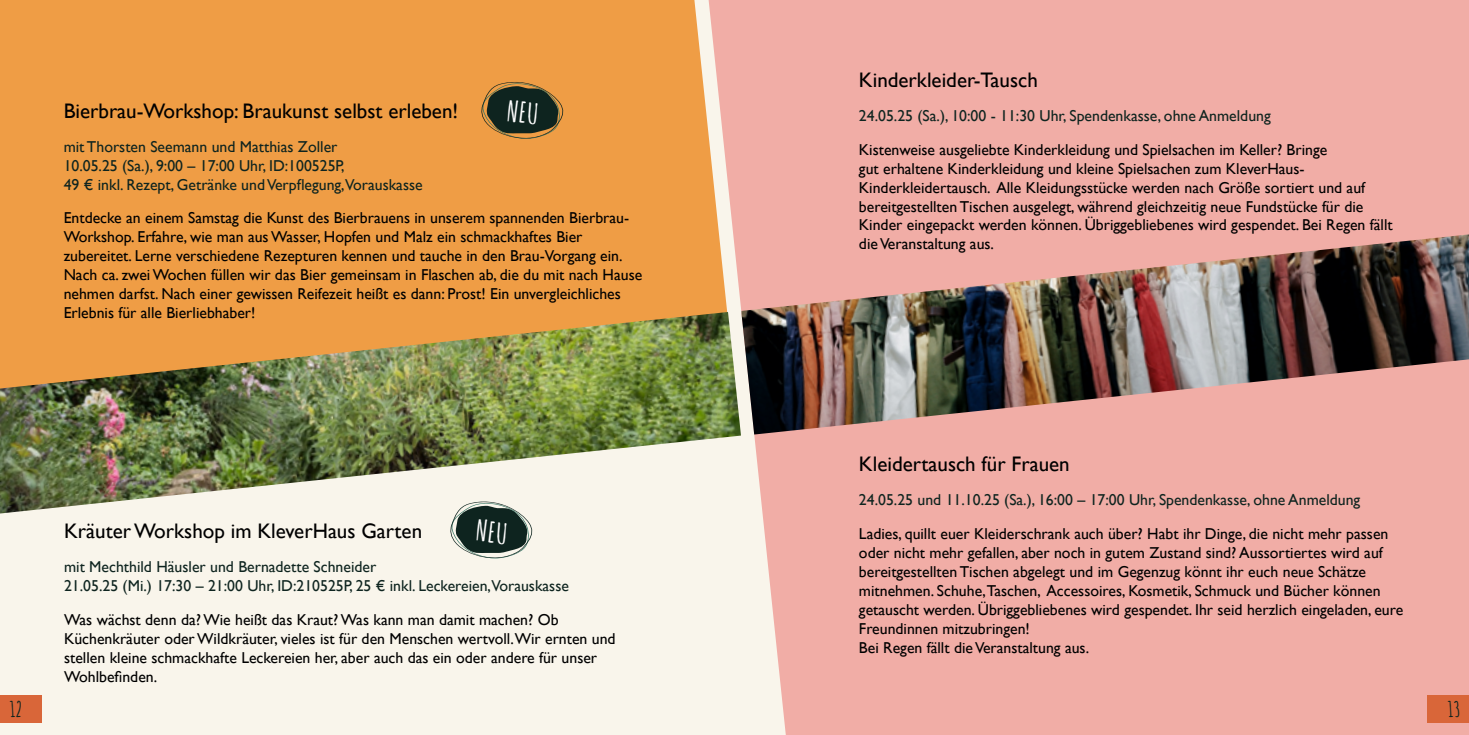
<style>
.page{position:relative;width:1469px;height:735px;background:#fff}
.page>*{position:absolute;margin:0;border:0;box-sizing:border-box;transform-origin:0 0}
.t1{font:21px "Gill Sans";color:#000}
.t2{font:700 21px "Amatic SC";color:#0e241f}
.t3{font:15.75px/18.9px "Gill Sans";color:#000}
.t4{font:15.75px/18.9px "Gill Sans";color:#0e241f}
</style>
<div class="page">
<div style="left:0;top:513px;width:708px;height:221px;background:#f9f5eb"></div>
<div style="left:0;top:0;width:708px;height:312px;background:#ef9d45"></div>
<div style="left:708px;top:0;width:760px;height:734px;background:#f1ada6"></div>
<img style="left:741px;top:234px;width:727px;height:200px">
<img style="left:0;top:312px;width:741px;height:201px">
<div style="left:1427px;top:694px;width:41px;height:28px;background:#d96639"></div>
<div style="left:0;top:694px;width:42px;height:28px;background:#d96639"></div>
<svg style="left:449px;top:499px;width:84px;height:60px;background:#6d7a73"></svg>
<svg style="left:480px;top:80px;width:84px;height:59px;background:#67552f"></svg>
<h1 class="t1" style="left:64px;top:98px;width:396px">Bierbrau-Workshop: Braukunst selbst erleben!</h1>
<p class="t4" style="left:64px;top:137px;width:360px">mit Thorsten Seemann und Matthias Zoller<br>10.05.25 (Sa.), 9:00 – 17:00 Uhr, ID:100525P,<br>49 € inkl. Rezept, Getränke und Verpflegung,Vorauskasse</p>
<p class="t3" style="left:64px;top:208px;width:580px">Entdecke an einem Samstag die Kunst des Bierbrauens in unserem spannenden Bierbrau-Workshop. Erfahre, wie man aus Wasser, Hopfen und Malz ein schmackhaftes Bier zubereitet. Lerne verschiedene Rezepturen kennen und tauche in den Brau-Vorgang ein.<br>Nach ca. zwei Wochen füllen wir das Bier gemeinsam in Flaschen ab, die du mit nach Hause nehmen darfst. Nach einer gewissen Reifezeit heißt es dann: Prost! Ein unvergleichliches Erlebnis für alle Bierliebhaber!</p>
<h1 class="t1" style="left:64px;top:518px;width:359px">Kräuter Workshop im KleverHaus Garten</h1>
<p class="t4" style="left:64px;top:557px;width:506px">mit Mechthild Häusler und Bernadette Schneider<br>21.05.25 (Mi.) 17:30 – 21:00 Uhr, ID:210525P, 25 € inkl. Leckereien,Vorauskasse</p>
<p class="t3" style="left:64px;top:609px;width:553px">Was wächst denn da? Wie heißt das Kraut? Was kann man damit machen? Ob Küchenkräuter oder Wildkräuter, vieles ist für den Menschen wertvoll.Wir ernten und stellen kleine schmackhafte Leckereien her, aber auch das ein oder andere für unser Wohlbefinden.</p>
<h1 class="t1" style="left:859px;top:68px;width:180px">Kinderkleider-Tausch</h1>
<p class="t4" style="left:859px;top:106px;width:413px">24.05.25 (Sa.), 10:00 - 11:30 Uhr, Spendenkasse, ohne Anmeldung</p>
<p class="t3" style="left:859px;top:140px;width:535px">Kistenweise ausgeliebte Kinderkleidung und Spielsachen im Keller? Bringe<br>gut erhaltene Kinderkleidung und kleine Spielsachen zum KleverHaus-Kinderkleidertausch. Alle Kleidungsstücke werden nach Größe sortiert und auf bereitgestellten Tischen ausgelegt, während gleichzeitig neue Fundstücke für die Kinder eingepackt werden können. Übriggebliebenes wird gespendet. Bei Regen fällt die Veranstaltung aus.</p>
<h1 class="t1" style="left:859px;top:451px;width:212px">Kleidertausch für Frauen</h1>
<p class="t4" style="left:859px;top:490px;width:503px">24.05.25 und 11.10.25 (Sa.), 16:00 – 17:00 Uhr, Spendenkasse, ohne Anmeldung</p>
<p class="t3" style="left:859px;top:524px;width:546px">Ladies, quillt euer Kleiderschrank auch über? Habt ihr Dinge, die nicht mehr passen oder nicht mehr gefallen, aber noch in gutem Zustand sind? Aussortiertes wird auf bereitgestellten Tischen abgelegt und im Gegenzug könnt ihr euch neue Schätze mitnehmen. Schuhe,Taschen, Accessoires, Kosmetik, Schmuck und Bücher können getauscht werden. Übriggebliebenes wird gespendet. Ihr seid herzlich eingeladen, eure Freundinnen mitzubringen!<br>Bei Regen fällt die Veranstaltung aus.</p>
<h1 class="t2" style="left:10px;top:693px;width:14px">12</h1>
<h1 class="t2" style="left:1447px;top:693px;width:14px">13</h1>
</div>
